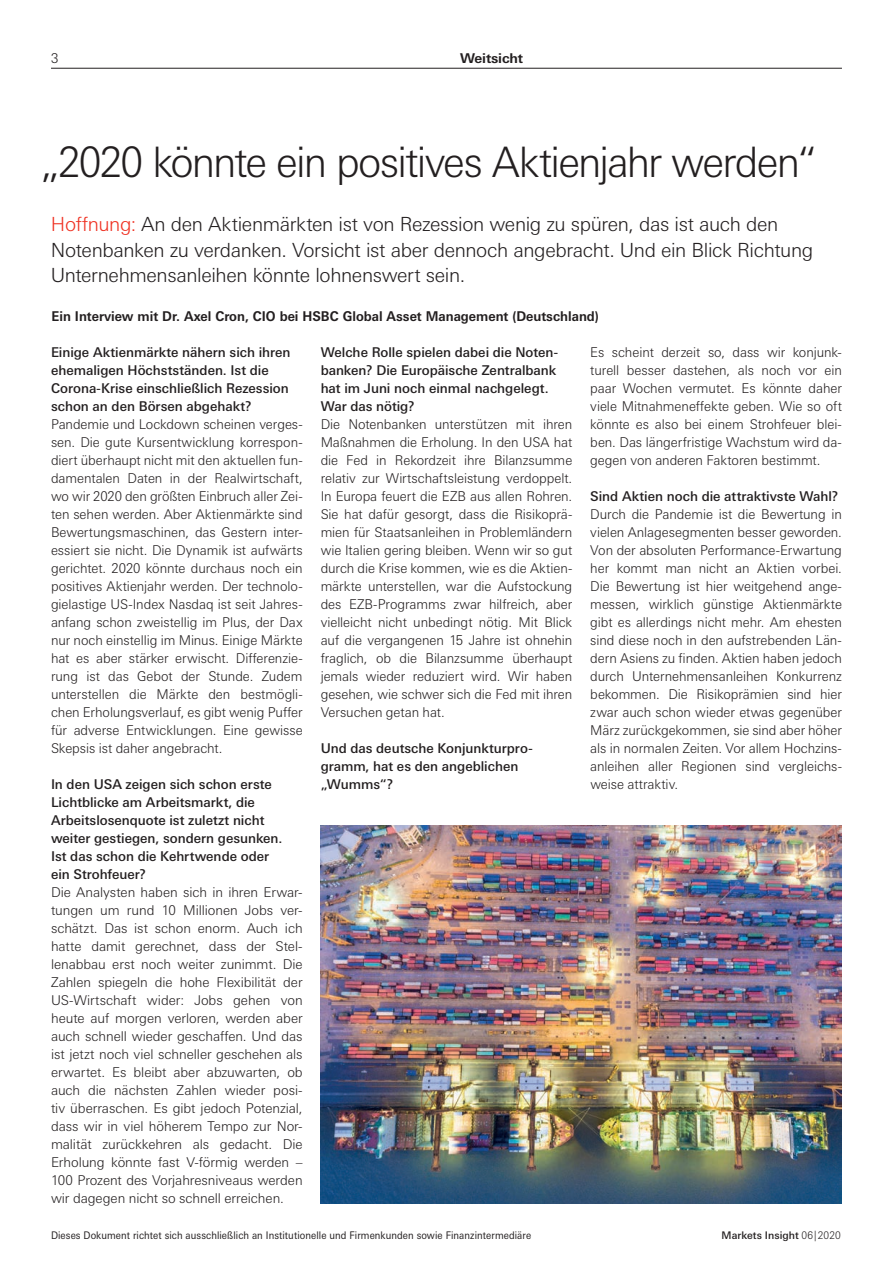
<style>
.page{position:relative;width:893px;height:1263px;background:#fff}
.page>*{position:absolute;margin:0;border:0;box-sizing:border-box;transform-origin:0 0}
.t1{font:300 42px "Univers Nextfor HSBC";letter-spacing:-.045em;color:#231f20}
.t2{font:300 19.5px/25.5px "Univers Nextfor HSBC";letter-spacing:-.02em;color:#231f20}
.t3{font:300 13.5px/18px "Univers Nextfor HSBC";letter-spacing:-.005em;color:#231f20;text-align:justify}
.t4{font:500 13.5px/18px "Univers Nextfor HSBC";color:#231f20}
.t5{font:700 13.5px "Univers Nextfor HSBC";color:#231f20;scale:.93 1}
.t6{font:700 13.5px "Univers Nextfor HSBC";color:#231f20}
.t7{font:10.5px "Univers Nextfor HSBC";letter-spacing:.01em;color:#231f20;scale:.9 1}
.t8{font:500 10.5px "Univers Nextfor HSBC";letter-spacing:.005em;color:#231f20}
.s1{color:#ef3122}
.s2{font-weight:300}
</style>
<div class="page">
<hr style="left:51px;top:68px;width:791px;height:1px;background:#231f20">
<img style="left:321px;top:825px;width:521px;height:378px">
<p class="t3" style="left:51px;top:48px;width:9px">3</p>
<p class="t6" style="left:460px;top:49px;width:64px">Weitsicht</p>
<h1 class="t1" style="left:40px;top:132px;width:778px">„2020 könnte ein positives Aktienjahr werden“</h1>
<h2 class="t2" style="left:51px;top:210px;width:764px"><span class="s1">Hoffnung:</span> An den Aktienmärkten ist von Rezession wenig zu spüren, das ist auch den<br>Notenbanken zu verdanken. Vorsicht ist aber dennoch angebracht. Und ein Blick Richtung<br>Unternehmensanleihen könnte lohnenswert sein.</h2>
<p class="t5" style="left:52px;top:307px;width:590px">Ein Interview mit Dr. Axel Cron, CIO bei HSBC Global Asset Management (Deutschland)</p>
<p class="t4" style="left:51px;top:342px;width:241px">Einige Aktienmärkte nähern sich ihren ehemaligen Höchstständen. Ist die Corona-Krise einschließlich Rezession schon an den Börsen abgehakt?</p>
<p class="t3" style="left:51px;top:414px;width:253px">Pandemie und Lockdown scheinen verges&shy;sen. Die gute Kursentwicklung korrespon&shy;diert überhaupt nicht mit den aktuellen fun&shy;damentalen Daten in der Realwirtschaft, wo wir 2020 den größten Einbruch aller Zei&shy;ten sehen werden. Aber Aktienmärkte sind Bewertungsmaschinen, das Gestern inter&shy;essiert sie nicht. Die Dynamik ist aufwärts gerichtet. 2020 könnte durchaus noch ein positives Aktienjahr werden. Der technolo&shy;gielastige US-Index Nasdaq ist seit Jahres&shy;anfang schon zweistellig im Plus, der Dax nur noch einstellig im Minus. Einige Märkte hat es aber stärker erwischt. Differenzie&shy;rung ist das Gebot der Stunde. Zudem unterstellen die Märkte den bestmögli&shy;chen Erholungsverlauf, es gibt wenig Puffer für adverse Entwicklungen. Eine gewisse Skepsis ist daher angebracht.</p>
<p class="t4" style="left:51px;top:774px;width:233px">In den USA zeigen sich schon erste<br>Lichtblicke am Arbeitsmarkt, die<br>Arbeitslosenquote ist zuletzt nicht weiter gestiegen, sondern gesunken.<br>Ist das schon die Kehrtwende oder ein Strohfeuer?</p>
<p class="t3" style="left:51px;top:882px;width:253px">Die Analysten haben sich in ihren Erwar&shy;tungen um rund 10 Millionen Jobs ver&shy;schätzt. Das ist schon enorm. Auch ich hatte damit gerechnet, dass der Stel&shy;lenabbau erst noch weiter zunimmt. Die Zahlen spiegeln die hohe Flexibilität der US-Wirtschaft wider: Jobs gehen von heute auf morgen verloren, werden aber auch schnell wieder geschaffen. Und das ist jetzt noch viel schneller geschehen als erwartet. Es bleibt aber abzuwarten, ob auch die nächsten Zahlen wieder posi&shy;tiv überraschen. Es gibt jedoch Potenzial, dass wir in viel höherem Tempo zur Nor&shy;malität zurückkehren als gedacht. Die Erholung könnte fast V-förmig werden – 100 Prozent des Vorjahresniveaus werden wir dagegen nicht so schnell erreichen.</p>
<p class="t4" style="left:321px;top:342px;width:239px">Welche Rolle spielen dabei die Noten&shy;banken? Die Europäische Zentralbank hat im Juni noch einmal nachgelegt.<br>War das nötig?</p>
<p class="t3" style="left:321px;top:414px;width:253px">Die Notenbanken unterstützen mit ihren Maßnahmen die Erholung. In den USA hat die Fed in Rekordzeit ihre Bilanzsumme relativ zur Wirtschaftsleistung verdoppelt.<br>In Europa feuert die EZB aus allen Rohren.<br>Sie hat dafür gesorgt, dass die Risikoprä&shy;mien für Staatsanleihen in Problemländern wie Italien gering bleiben. Wenn wir so gut durch die Krise kommen, wie es die Aktien&shy;märkte unterstellen, war die Aufstockung des EZB-Programms zwar hilfreich, aber vielleicht nicht unbedingt nötig. Mit Blick auf die vergangenen 15 Jahre ist ohnehin fraglich, ob die Bilanzsumme überhaupt jemals wieder reduziert wird. Wir haben gesehen, wie schwer sich die Fed mit ihren Versuchen getan hat.</p>
<p class="t4" style="left:321px;top:738px;width:213px">Und das deutsche Konjunkturpro&shy;gramm, hat es den angeblichen „Wumms“?</p>
<p class="t7" style="left:51px;top:1228px;width:535px">Dieses Dokument richtet sich ausschließlich an Institutionelle und Firmenkunden sowie Finanzintermediäre</p>
<p class="t3" style="left:590px;top:342px;width:253px">Es scheint derzeit so, dass wir konjunk&shy;turell besser dastehen, als noch vor ein paar Wochen vermutet. Es könnte daher viele Mitnahmeneffekte geben. Wie so oft könnte es also bei einem Strohfeuer blei&shy;ben. Das längerfristige Wachstum wird da&shy;gegen von anderen Faktoren bestimmt.</p>
<p class="t4" style="left:590px;top:486px;width:250px">Sind Aktien noch die attraktivste Wahl?</p>
<p class="t3" style="left:590px;top:504px;width:253px">Durch die Pandemie ist die Bewertung in vielen Anlagesegmenten besser geworden.<br>Von der absoluten Performance-Erwartung her kommt man nicht an Aktien vorbei.<br>Die Bewertung ist hier weitgehend ange&shy;messen, wirklich günstige Aktienmärkte gibt es allerdings nicht mehr. Am ehesten sind diese noch in den aufstrebenden Län&shy;dern Asiens zu finden. Aktien haben jedoch durch Unternehmensanleihen Konkurrenz bekommen. Die Risikoprämien sind hier zwar auch schon wieder etwas gegenüber März zurückgekommen, sie sind aber höher als in normalen Zeiten. Vor allem Hochzins&shy;anleihen aller Regionen sind vergleichs&shy;weise attraktiv.</p>
<p class="t8" style="left:721px;top:1228px;width:121px">Markets Insight <span class="s2">06|2020</span></p>
</div>
